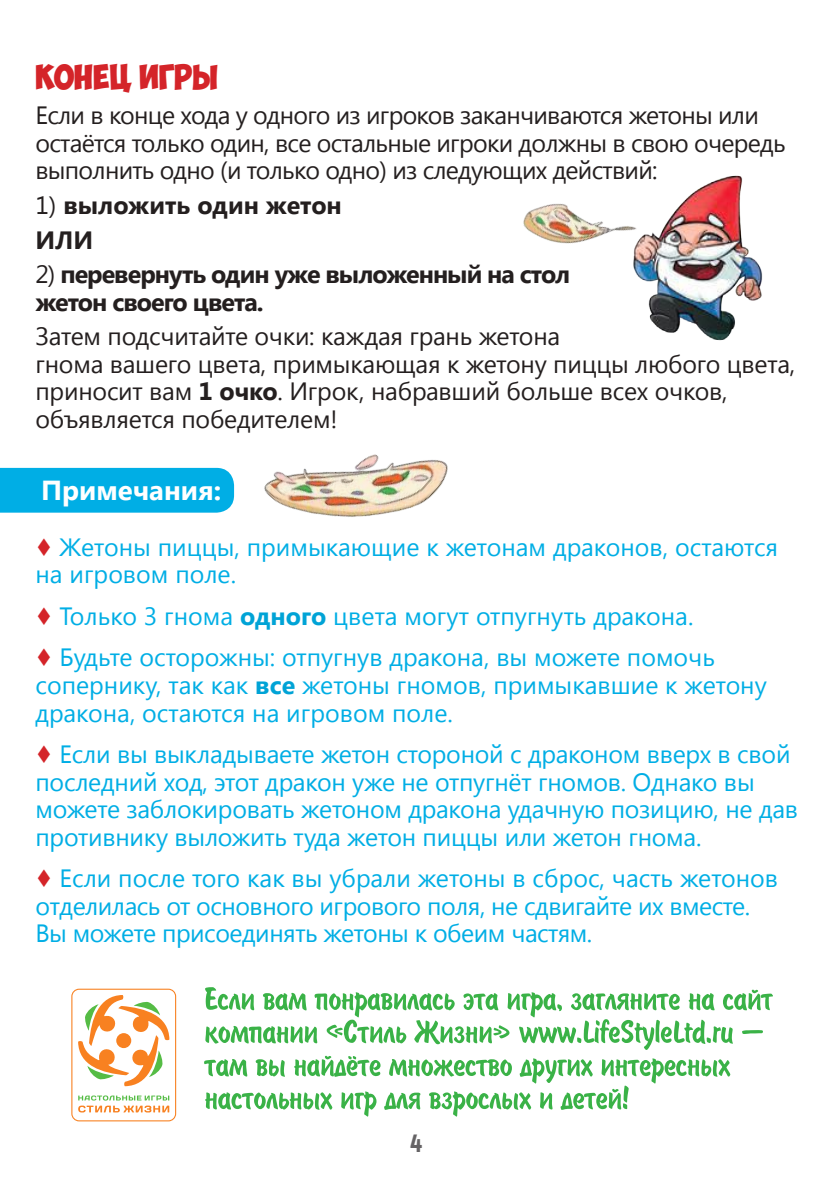
<style>
.page{position:relative;width:837px;height:1191px;background:#fff}
.page>*{position:absolute;margin:0;border:0;box-sizing:border-box;transform-origin:0 0}
.t1{font:700 27.5px "Segoe UI";color:#fff}
.t2{font:25px/27.5px "Segoe UI";letter-spacing:-.01em;color:#00aee5}
.t3{font:25px/27.5px "Segoe UI";letter-spacing:-.01em;color:#241f1f}
.t4{font:25px/27.5px "Segoe UI";letter-spacing:-.03em;color:#241f1f}
.t5{font:700 25px/27.5px "Segoe UI";letter-spacing:-.04em;color:#241f1f}
.t6{font:700 25px/34.5px "Segoe UI";color:#241f1f}
.t7{font:25px "Obelix Pro";color:#d42429}
.t8{font:900 25px "Akrobat";color:#656365}
.s1{font-weight:400}
.s2{font-weight:700}
.s3{color:#d42429}
.s4{font-weight:700;color:#00a3d6}
</style>
<div class="page">
<div style="left:0;top:468px;width:234px;height:44px;background:#00aee5"></div>
<svg style="left:71px;top:988px;width:105px;height:133px"></svg>
<img style="left:523px;top:203px;width:101px;height:41px">
<img style="left:624px;top:175px;width:139px;height:166px">
<img style="left:264px;top:454px;width:184px;height:63px">
<svg style="left:204px;top:987px;width:568px;height:129px"></svg>
<p class="t7" style="left:35px;top:66px;width:184px">КОНЕЦ ИГРЫ</p>
<p class="t4" style="left:35px;top:101px;width:751px">Если в конце хода у одного из игроков заканчиваются жетоны или остаётся только один, все остальные игроки должны в свою очередь выполнить одно (и только одно) из следующих действий:</p>
<p class="t6" style="left:35px;top:186px;width:308px"><span class="s1">1)</span> выложить один жетон<br>ИЛИ</p>
<p class="t5" style="left:35px;top:259px;width:536px"><span class="s1">2)</span> перевернуть один уже выложенный на стол жетон своего цвета.</p>
<p class="t3" style="left:35px;top:321px;width:761px">Затем подсчитайте очки: каждая грань жетона<br>гнома вашего цвета, примыкающая к жетону пиццы любого цвета, приносит вам <span class="s2">1 очко</span>. Игрок, набравший больше всех очков, объявляется победителем!</p>
<p class="t1" style="left:41px;top:470px;width:182px">Примечания:</p>
<p class="t2" style="left:35px;top:532px;width:744px"><span class="s3">♦</span> Жетоны пиццы, примыкающие к жетонам драконов, остаются на игровом поле.</p>
<p class="t2" style="left:35px;top:594px;width:680px;line-height:41.8px"><span class="s3">♦</span> Только 3 гнома <span class="s4">одного</span> цвета могут отпугнуть дракона. <span class="s3">♦</span> Будьте осторожны: отпугнув дракона, вы можете помочь</p>
<p class="t2" style="left:35px;top:670px;width:732px">сопернику, так как <span class="s4">все</span> жетоны гномов, примыкавшие к жетону дракона, остаются на игровом поле.</p>
<p class="t2" style="left:35px;top:739px;width:764px"><span class="s3">♦</span> Если вы выкладываете жетон стороной с драконом вверх в свой последний ход, этот дракон уже не отпугнёт гномов. Однако вы можете заблокировать жетоном дракона удачную позицию, не дав противнику выложить туда жетон пиццы или жетон гнома.</p>
<p class="t2" style="left:35px;top:863px;width:744px"><span class="s3">♦</span> Если после того как вы убрали жетоны в сброс, часть жетонов отделилась от основного игрового поля, не сдвигайте их вместе.<br>Вы можете присоединять жетоны к обеим частям.</p>
<p class="t8" style="left:410px;top:1126px;width:13px">4</p>
</div>
